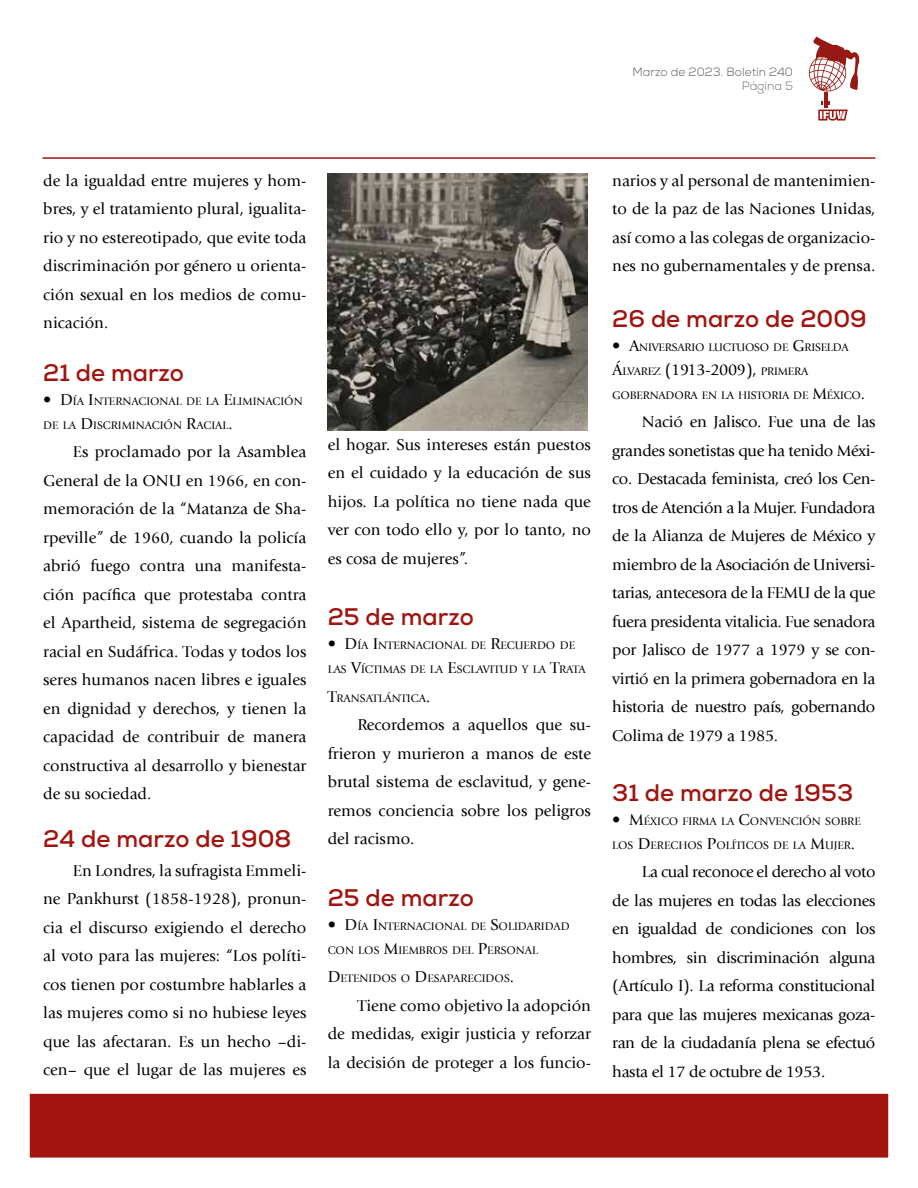
<style>
.page{position:relative;width:918px;height:1188px;background:#fff}
.page>*{position:absolute;margin:0;border:0;box-sizing:border-box;transform-origin:0 0}
.t1{font:700 24px "Nexa";color:#a1140f}
.t2{font:16.5px/28.5px "Giovanni LT";color:#000;text-align:justify}
.t3{font:16.5px "Giovanni LT";letter-spacing:-.02em;color:#000}
.t4{font:300 12px "Nexa";color:#575756}
.t5{font:300 12px "Nexa";color:#706f6f}
.t6{font:11.55px/24px "Giovanni LT";color:#000}
.s1{font-size:16.5px}
.s2{font-size:11.55px}
</style>
<div class="page">
<div style="left:30px;top:1094px;width:858px;height:64px;background:#a1140f"></div>
<hr style="left:43px;top:157px;width:832px;height:2px;background:#a11510">
<svg style="left:808px;top:37px;width:52px;height:84px"></svg>
<img style="left:328px;top:174px;width:259px;height:256px">
<p class="t4" style="left:633px;top:64px;width:162px">Marzo de 2023. Boletín 240</p>
<p class="t5" style="left:742px;top:79px;width:53px">Página 5</p>
<p class="t2" style="left:43px;top:166px;width:265px">de la igualdad entre mujeres y hom&shy;bres, y el tratamiento plural, igualita&shy;rio y no estereotipado, que evite toda discriminación por género u orienta&shy;ción sexual en los medios de comu&shy;nicación.</p>
<h1 class="t1" style="left:43px;top:357px;width:142px">21 de marzo</h1>
<p class="t6" style="left:43px;top:389px;width:261px"><span class="s1">• D</span>ÍA <span class="s1">I</span>NTERNACIONAL DE LA <span class="s1">E</span>LIMINACIÓN<br>DE LA <span class="s1">D</span>ISCRIMINACIÓN <span class="s1">R</span>ACIAL<span class="s1">.</span></p>
<p class="t2" style="left:43px;top:438px;width:265px;text-indent:30px">Es proclamado por la Asamblea General de la ONU en 1966, en con&shy;memoración de la “Matanza de Sha&shy;rpeville” de 1960, cuando la policía abrió fuego contra una manifesta&shy;ción pacífica que protestaba contra el Apartheid, sistema de segregación racial en Sudáfrica. Todas y todos los seres humanos nacen libres e iguales en dignidad y derechos, y tienen la capacidad de contribuir de manera constructiva al desarrollo y bienestar de su sociedad.</p>
<h1 class="t1" style="left:43px;top:824px;width:250px">24 de marzo de 1908</h1>
<p class="t2" style="left:43px;top:856px;width:265px;text-indent:30px">En Londres, la sufragista Emmeli&shy;ne Pankhurst (1858-1928), pronun&shy;cia el discurso exigiendo el derecho al voto para las mujeres: “Los políti&shy;cos tienen por costumbre hablarles a las mujeres como si no hubiese leyes que las afectaran. Es un hecho –di&shy;cen– que el lugar de las mujeres es</p>
<p class="t2" style="left:328px;top:430px;width:265px">el hogar. Sus intereses están puestos en el cuidado y la educación de sus hijos. La política no tiene nada que ver con todo ello y, por lo tanto, no es cosa de mujeres”.</p>
<h1 class="t1" style="left:328px;top:602px;width:148px">25 de marzo</h1>
<p class="t6" style="left:328px;top:634px;width:260px"><span class="s1">• D</span>ÍA <span class="s1">I</span>NTERNACIONAL DE <span class="s1">R</span>ECUERDO DE<br>LAS <span class="s1">V</span>ÍCTIMAS DE LA <span class="s1">E</span>SCLAVITUD Y LA <span class="s1">T</span>RATA</p>
<p class="t6" style="left:328px;top:686px;width:104px"><span class="s1">T</span>RANSATLÁNTICA<span class="s1">.</span></p>
<p class="t2" style="left:328px;top:711px;width:265px;text-indent:30px">Recordemos a aquellos que su&shy;frieron y murieron a manos de este brutal sistema de esclavitud, y gene&shy;remos conciencia sobre los peligros del racismo.</p>
<h1 class="t1" style="left:328px;top:882px;width:148px">25 de marzo</h1>
<p class="t6" style="left:328px;top:914px;width:242px"><span class="s1">• D</span>ÍA <span class="s1">I</span>NTERNACIONAL DE <span class="s1">S</span>OLIDARIDAD<br>CON LOS <span class="s1">M</span>IEMBROS DEL <span class="s1">P</span>ERSONAL</p>
<p class="t6" style="left:328px;top:967px;width:188px"><span class="s1">D</span>ETENIDOS O <span class="s1">D</span>ESAPARECIDOS<span class="s1">.</span></p>
<p class="t2" style="left:328px;top:991px;width:265px;text-indent:30px">Tiene como objetivo la adopción de medidas, exigir justicia y reforzar la decisión de proteger a los funcio-</p>
<p class="t2" style="left:612px;top:166px;width:265px">narios y al personal de mantenimien&shy;to de la paz de las Naciones Unidas, así como a las colegas de organizacio&shy;nes no gubernamentales y de prensa.</p>
<h1 class="t1" style="left:612px;top:303px;width:256px">26 de marzo de 2009</h1>
<p class="t6" style="left:612px;top:335px;width:238px"><span class="s1">• A</span>NIVERSARIO LUCTUOSO DE <span class="s1">G</span>RISELDA</p>
<p class="t3" style="left:612px;top:360px;width:198px">Á<span class="s2">LVAREZ</span> (1913-2009), <span class="s2">PRIMERA</span></p>
<p class="t6" style="left:612px;top:383px;width:254px">GOBERNADORA EN LA HISTORIA DE <span class="s1">M</span>ÉXICO<span class="s1">.</span></p>
<p class="t2" style="left:612px;top:408px;width:265px;text-indent:30px">Nació en Jalisco. Fue una de las grandes sonetistas que ha tenido Méxi&shy;co. Destacada feminista, creó los Cen&shy;tros de Atención a la Mujer. Fundadora de la Alianza de Mujeres de México y miembro de la Asociación de Universi&shy;tarias, antecesora de la FEMU de la que fuera presidenta vitalicia. Fue senadora por Jalisco de 1977 a 1979 y se con&shy;virtió en la primera gobernadora en la historia de nuestro país, gobernando Colima de 1979 a 1985.</p>
<h1 class="t1" style="left:612px;top:777px;width:242px">31 de marzo de 1953</h1>
<p class="t6" style="left:612px;top:809px;width:250px"><span class="s1">• M</span>ÉXICO FIRMA LA <span class="s1">C</span>ONVENCIÓN SOBRE<br>LOS <span class="s1">D</span>ERECHOS <span class="s1">P</span>OLÍTICOS DE LA <span class="s1">M</span>UJER<span class="s1">.</span></p>
<p class="t2" style="left:612px;top:858px;width:265px;text-indent:30px">La cual reconoce el derecho al voto de las mujeres en todas las elecciones en igualdad de condiciones con los hombres, sin discriminación alguna (Artículo I). La reforma constitucional para que las mujeres mexicanas goza&shy;ran de la ciudadanía plena se efectuó hasta el 17 de octubre de 1953.</p>
</div>
